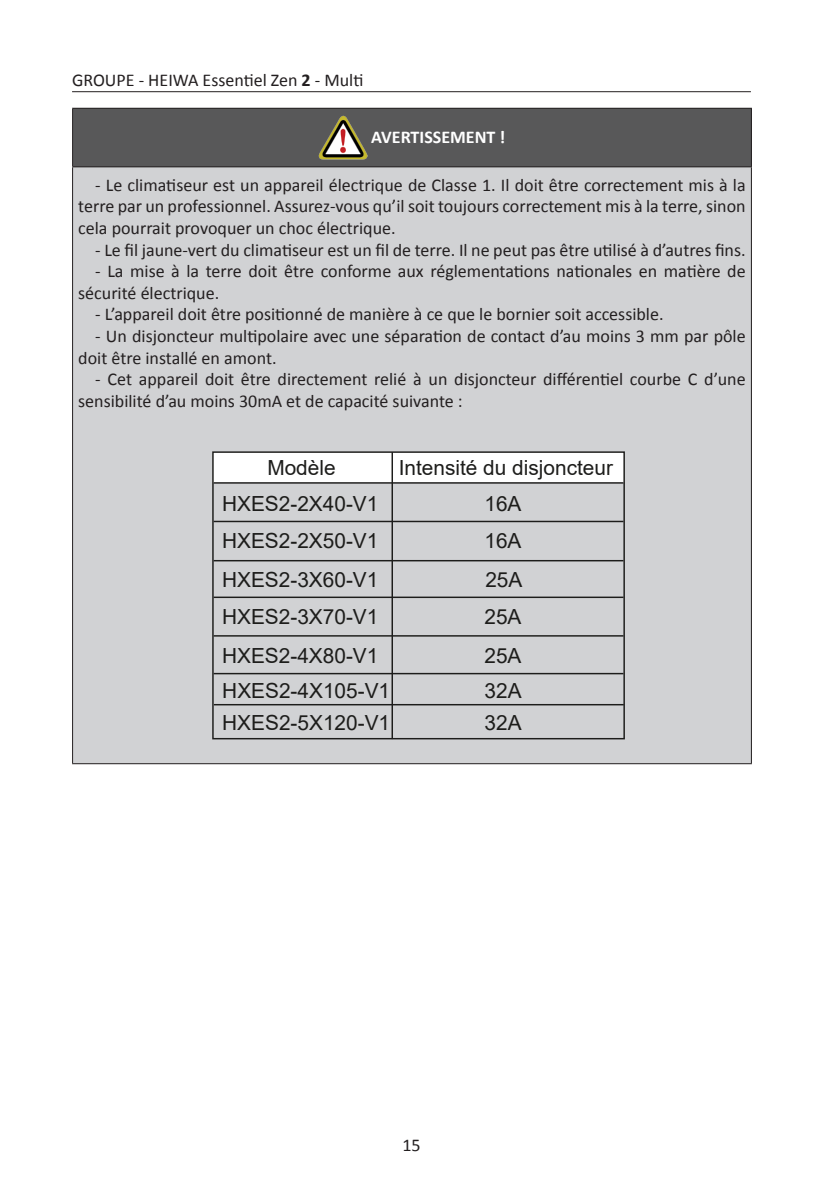
<style>
.page{position:relative;width:823px;height:1191px;background:#fff}
.page>*{position:absolute;margin:0;border:0;box-sizing:border-box;transform-origin:0 0}
.t1{font:20.8px/38.2px "Arial";color:#1d1d1b;text-align:justify}
.Numbering_9_10_8{font:18px/21.6px "Calibri";color:#231f20}
.Body_-_centre_9_10_8{font:700 18px "Calibri";color:#fff}
.s1{font-weight:700}
</style>
<div class="page">
<hr style="left:72px;top:91px;width:678px;height:1px;background:#231f20">
<div style="left:72px;top:108px;width:679px;height:59px;background:#585859"></div>
<div style="left:72px;top:167px;width:679px;height:596px;background:#d1d2d4"></div>
<hr style="left:72px;top:108px;width:679px;height:1px;background:#231f20">
<hr style="left:72px;top:109px;width:1px;height:57px;background:#231f20">
<hr style="left:750px;top:109px;width:1px;height:57px;background:#231f20">
<hr style="left:72px;top:166px;width:679px;height:1px;background:#231f20">
<hr style="left:72px;top:167px;width:1px;height:596px;background:#231f20">
<hr style="left:750px;top:167px;width:1px;height:596px;background:#231f20">
<hr style="left:72px;top:763px;width:679px;height:1px;background:#231f20">
<img style="left:318px;top:116px;width:49px;height:43px">
<div style="left:213px;top:452px;width:410px;height:30px;background:#fff"></div>
<div style="left:212px;top:451px;width:412px;height:288px;border:1px solid #1d1d1b"></div>
<hr style="left:213px;top:635px;width:410px;height:1px;background:#1d1d1b">
<hr style="left:213px;top:596px;width:410px;height:2px;background:#1d1d1b">
<hr style="left:213px;top:560px;width:410px;height:1px;background:#1d1d1b">
<hr style="left:213px;top:521px;width:410px;height:1px;background:#1d1d1b">
<hr style="left:213px;top:482px;width:410px;height:1px;background:#1d1d1b">
<hr style="left:391px;top:452px;width:2px;height:287px;background:#1d1d1b">
<hr style="left:213px;top:673px;width:410px;height:1px;background:#1d1d1b">
<hr style="left:214px;top:704px;width:409px;height:1px;background:#1d1d1b">
<p class="Numbering_9_10_8" style="left:72px;top:69px;width:293px">GROUPE - HEIWA Essentiel Zen <span class="s1">2</span> - Multi</p>
<p class="Body_-_centre_9_10_8" style="left:371px;top:126px;width:136px">AVERTISSEMENT !</p>
<p class="Numbering_9_10_8" style="left:78px;top:174px;width:668px;text-align:justify;text-indent:17px">- Le climatiseur est un appareil électrique de Classe 1. Il doit être correctement mis à la terre par un professionnel. Assurez-vous qu’il soit toujours correctement mis à la terre, sinon cela pourrait provoquer un choc électrique.</p>
<p class="Numbering_9_10_8" style="left:95px;top:239px;width:651px">- Le fil jaune-vert du climatiseur est un fil de terre. Il ne peut pas être utilisé à d’autres fins.</p>
<p class="Numbering_9_10_8" style="left:78px;top:260px;width:668px;text-indent:17px">- La mise à la terre doit être conforme aux réglementations nationales en matière de sécurité électrique.</p>
<p class="Numbering_9_10_8" style="left:95px;top:304px;width:569px">- L’appareil doit être positionné de manière à ce que le bornier soit accessible.</p>
<p class="Numbering_9_10_8" style="left:78px;top:325px;width:668px;text-indent:17px">- Un disjoncteur multipolaire avec une séparation de contact d’au moins 3 mm par pôle doit être installé en amont.</p>
<p class="Numbering_9_10_8" style="left:78px;top:368px;width:668px;text-indent:17px">- Cet appareil doit être directement relié à un disjoncteur différentiel courbe C d’une sensibilité d’au moins 30mA et de capacité suivante :</p>
<p class="t1" style="left:222px;top:449px;width:158px;line-height:36.2px;text-align:center">Modèle<br>HXES2-2X40-V1</p>
<p class="t1" style="left:398px;top:448px;width:216px">Intensité du disjoncteur</p>
<p class="t1" style="left:484px;top:485px;width:39px;line-height:36.6px">16A<br>16A</p>
<p class="t1" style="left:484px;top:560px;width:39px">25A 25A 25A</p>
<p class="t1" style="left:222px;top:521px;width:158px">HXES2-2X50-V1<br>HXES2-3X60-V1<br>HXES2-3X70-V1<br>HXES2-4X80-V1</p>
<p class="t1" style="left:222px;top:671px;width:169px">HXES2-4X105-V1</p>
<p class="t1" style="left:484px;top:671px;width:39px">32A</p>
<p class="t1" style="left:222px;top:703px;width:169px">HXES2-5X120-V1</p>
<p class="t1" style="left:484px;top:703px;width:39px">32A</p>
<p class="Numbering_9_10_8" style="left:402px;top:1134px;width:20px">15</p>
</div>
